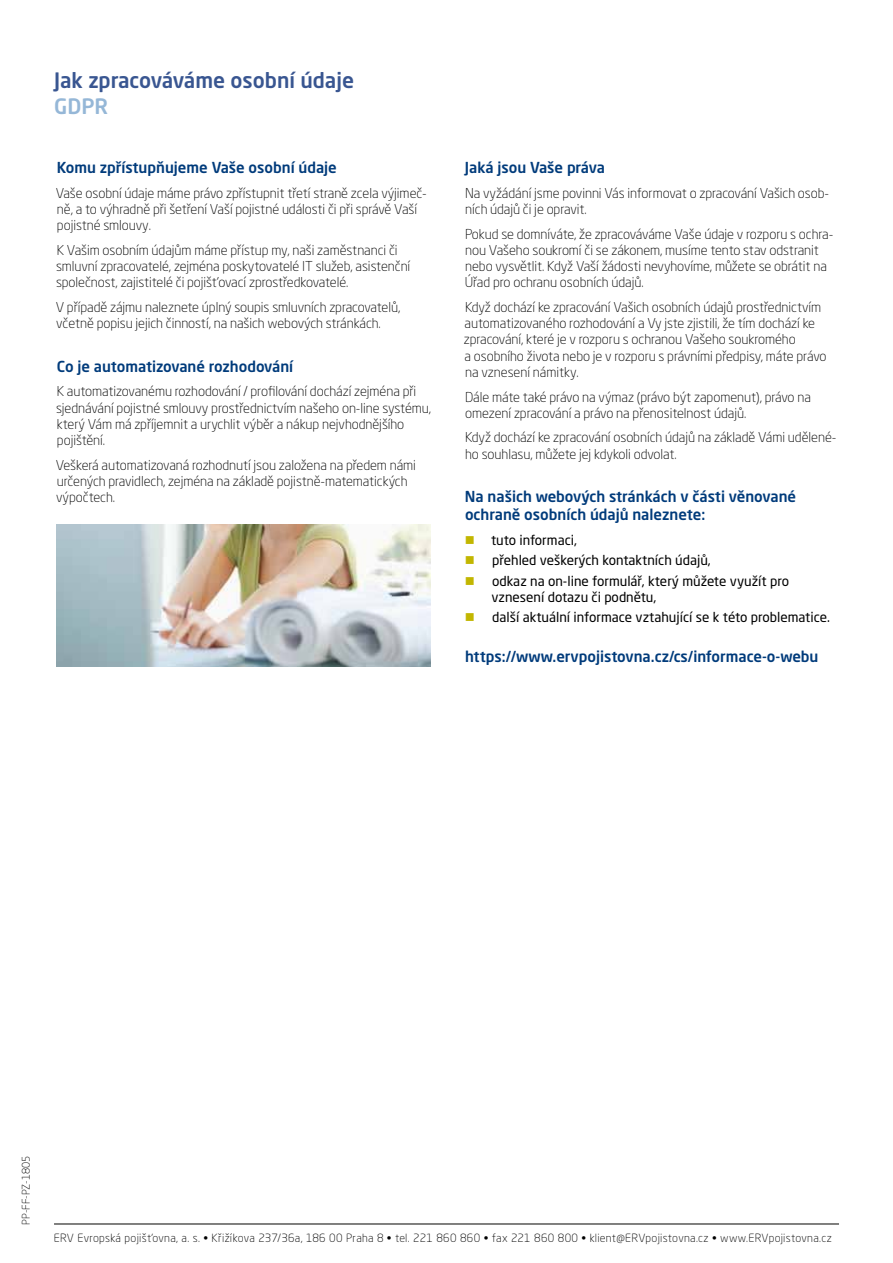
<style>
.page{position:relative;width:893px;height:1263px;background:#fff}
.page>*{position:absolute;margin:0;border:0;box-sizing:border-box;transform-origin:0 0}
.t1{font:500 21px "Neo Sans Pro";color:#395691}
.t2{font:500 21px "Neo Sans Pro";color:#95b7d7}
.t3{font:500 15px/18px "Neo Sans Pro";color:#003b7b}
.t4{font:300 13.5px/16.2px "Neo Sans Pro";letter-spacing:-.005em;color:#000}
.t5{font:13.5px/20.4px "Neo Sans Pro";color:#000}
.t6{font:300 11.25px "Neo Sans Pro";letter-spacing:.025em;color:#000}
.t7{font:300 10.5px "Neo Sans Pro";color:#000}
</style>
<div class="page">
<hr style="left:54px;top:1223px;width:785px;height:2px;background:#575756">
<img style="left:57px;top:524px;width:374px;height:142px">
<h1 class="t1" style="left:54px;top:67px;width:302px">Jak zpracováváme osobní údaje</h1>
<h1 class="t2" style="left:54px;top:93px;width:56px">GDPR</h1>
<p class="t3" style="left:57px;top:158px;width:282px">Komu zpřístupňujeme Vaše osobní údaje</p>
<p class="t4" style="left:56px;top:185px;width:373px">Vaše osobní údaje máme právo zpřístupnit třetí straně zcela výjimeč&shy;ně, a to výhradně při šetření Vaší pojistné události či při správě Vaší pojistné smlouvy.</p>
<p class="t4" style="left:56px;top:242px;width:356px">K Vašim osobním údajům máme přístup my, naši zaměstnanci či smluvní zpracovatelé, zejména poskytovatelé IT služeb, asistenční společnost, zajistitelé či pojišťovací zprostředkovatelé.</p>
<p class="t4" style="left:56px;top:299px;width:346px">V případě zájmu naleznete úplný soupis smluvních zpracovatelů, včetně popisu jejich činností, na našich webových stránkách.</p>
<p class="t3" style="left:57px;top:357px;width:238px">Co je automatizované rozhodování</p>
<p class="t4" style="left:56px;top:383px;width:377px">K automatizovanému rozhodování / profilování dochází zejména při sjednávání pojistné smlouvy prostřednictvím našeho on-line systému, který Vám má zpříjemnit a urychlit výběr a nákup nejvhodnějšího pojištění.</p>
<p class="t4" style="left:56px;top:457px;width:362px">Veškerá automatizovaná rozhodnutí jsou založena na předem námi určených pravidlech, zejména na základě pojistně-matematických výpočtech.</p>
<p class="t3" style="left:465px;top:158px;width:141px">Jaká jsou Vaše práva</p>
<p class="t4" style="left:465px;top:185px;width:366px">Na vyžádání jsme povinni Vás informovat o zpracování Vašich osob&shy;ních údajů či je opravit.</p>
<p class="t4" style="left:465px;top:226px;width:370px">Pokud se domníváte, že zpracováváme Vaše údaje v rozporu s ochra&shy;nou Vašeho soukromí či se zákonem, musíme tento stav odstranit nebo vysvětlit. Když Vaší žádosti nevyhovíme, můžete se obrátit na Úřad pro ochranu osobních údajů.</p>
<p class="t4" style="left:464px;top:299px;width:364px">Když dochází ke zpracování Vašich osobních údajů prostřednictvím automatizovaného rozhodování a Vy jste zjistili, že tím dochází ke zpracování, které je v rozporu s ochranou Vašeho soukromého<br>a osobního života nebo je v rozporu s právními předpisy, máte právo na vznesení námitky.</p>
<p class="t4" style="left:465px;top:388px;width:347px">Dále máte také právo na výmaz (právo být zapomenut), právo na omezení zpracování a právo na přenositelnost údajů.</p>
<p class="t4" style="left:465px;top:429px;width:373px">Když dochází ke zpracování osobních údajů na základě Vámi udělené&shy;ho souhlasu, můžete jej kdykoli odvolat.</p>
<p class="t3" style="left:465px;top:487px;width:333px">Na našich webových stránkách v části věnované ochraně osobních údajů naleznete:</p>
<p class="t5" style="left:491px;top:529px;width:299px">tuto informaci,<br>přehled veškerých kontaktních údajů,<br>odkaz na on-line formulář, který můžete využít pro</p>
<p class="t5" style="left:491px;top:587px;width:340px">vznesení dotazu či podnětu,<br>další aktuální informace vztahující se k této problematice.</p>
<p class="t3" style="left:465px;top:647px;width:355px">https://www.ervpojistovna.cz/cs/informace-o-webu</p>
<p class="t7" style="left:20px;top:1225px;width:70px;rotate:-90deg">PP-FF-PZ-1805</p>
<p class="t6" style="left:54px;top:1231px;width:779px">ERV Evropská pojišťovna, a. s. • Křižíkova 237/36a, 186 00 Praha 8 • tel. 221 860 860 • fax 221 860 800 • klient@ERVpojistovna.cz • www.ERVpojistovna.cz</p>
</div>
